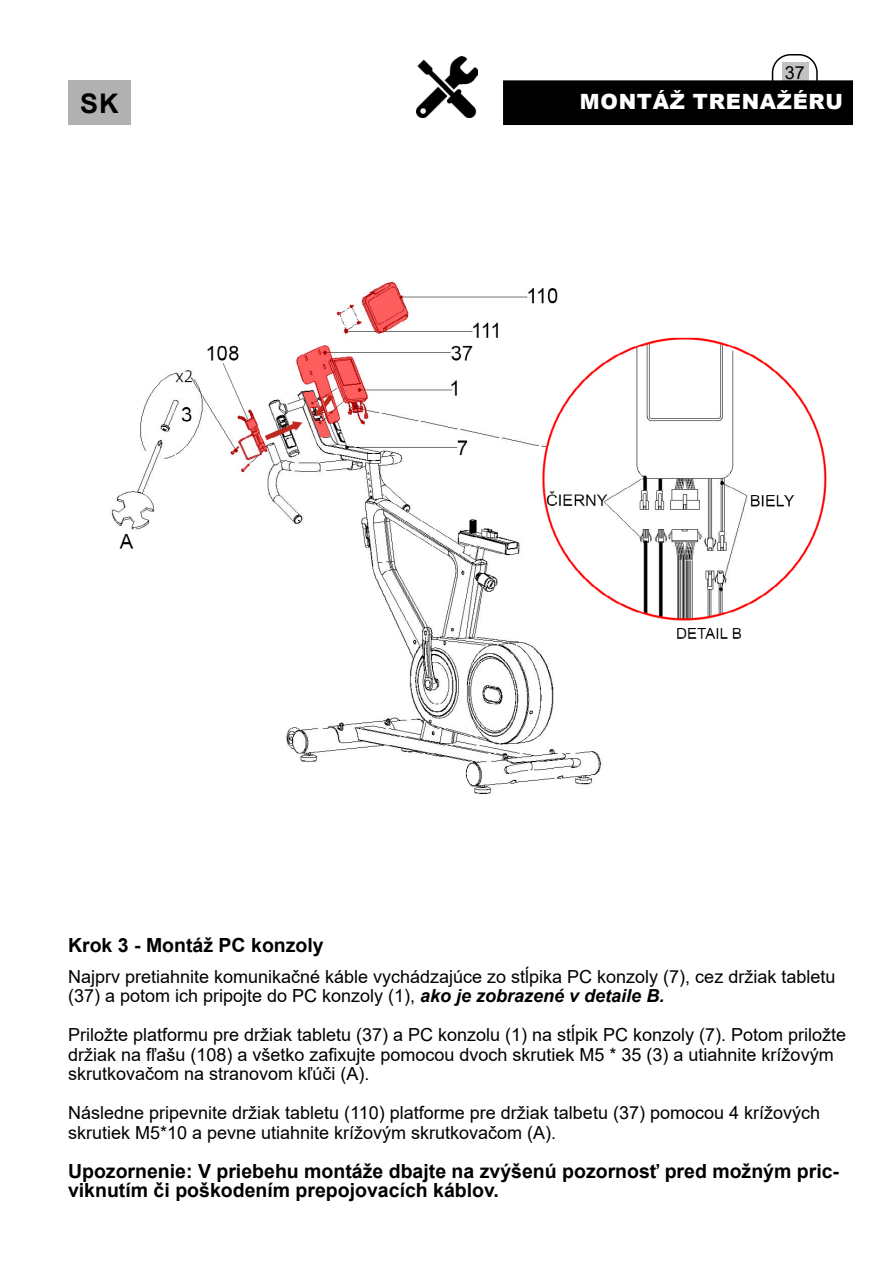
<style>
.page{position:relative;width:893px;height:1263px;background:#fff}
.page>*{position:absolute;margin:0;border:0;box-sizing:border-box;transform-origin:0 0}
.t1{font:700 27px "Arial";color:#000}
.t2{font:900 21px "Arial";letter-spacing:.035em;color:#fff}
.t3{font:700 19.5px/19.5px "Arial";color:#000}
.t4{font:18px/19.5px "Arial";color:#000}
.s1{font-weight:700;font-style:italic}
</style>
<div class="page">
<div style="left:782px;top:62px;width:26px;height:21px;background:#c3c2c2"></div>
<div style="left:504px;top:81px;width:348px;height:43px;background:#000"></div>
<div style="left:503px;top:80px;width:350px;height:45px;border:2px solid #000"></div>
<div style="left:772px;top:54px;width:46px;height:45px;border:2px solid #000;border-radius:18px"></div>
<img style="left:417px;top:57px;width:61px;height:61px">
<div style="left:68px;top:80px;width:63px;height:45px;background:#b2b1b1"></div>
<img style="left:111px;top:282px;width:716px;height:512px">
<p class="t4" style="left:785px;top:62px;width:22px">37</p>
<h1 class="t1" style="left:80px;top:84px;width:40px">SK</h1>
<p class="t2" style="left:580px;top:87px;width:264px">MONTÁŽ TRENAŽÉRU</p>
<p class="t3" style="left:68px;top:936px;width:257px">Krok 3 - Montáž PC konzoly</p>
<p class="t4" style="left:68px;top:966px;width:769px">Najprv pretiahnite komunikačné káble vychádzajúce zo stĺpika PC konzoly (7), cez držiak tabletu (37) a potom ich pripojte do PC konzoly (1), <span class="s1">ako je zobrazené v detaile B.</span></p>
<p class="t4" style="left:68px;top:1025px;width:780px">Priložte platformu pre držiak tabletu (37) a PC konzolu (1) na stĺpik PC konzoly (7). Potom priložte držiak na fľašu (108) a všetko zafixujte pomocou dvoch skrutiek M5 * 35 (3) a utiahnite krížovým skrutkovačom na stranovom kľúči (A).</p>
<p class="t4" style="left:68px;top:1103px;width:754px">Následne pripevnite držiak tabletu (110) platforme pre držiak talbetu (37) pomocou 4 krížových skrutiek M5*10 a pevne utiahnite krížovým skrutkovačom (A).</p>
<p class="t3" style="left:68px;top:1161px;width:773px">Upozornenie: V priebehu montáže dbajte na zvýšenú pozornosť pred možným pric&shy;viknutím či poškodením prepojovacích káblov.</p>
</div>
